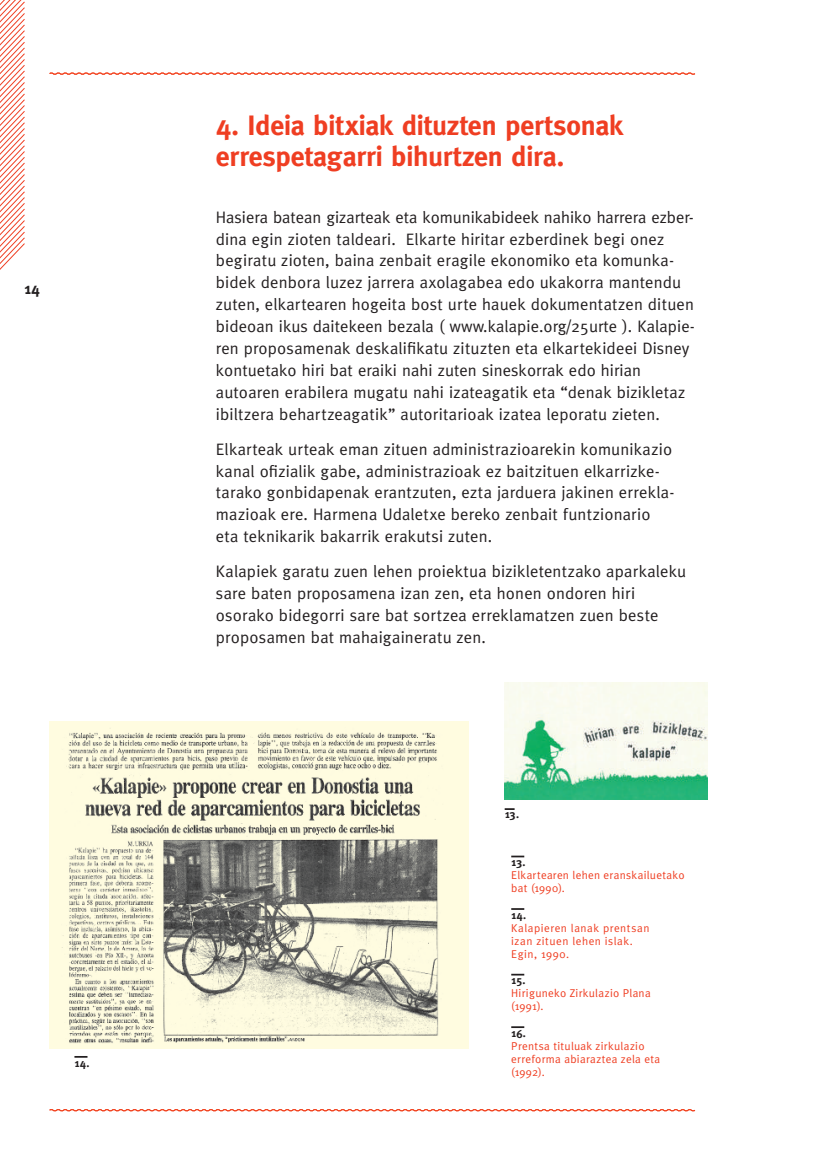
<style>
.page{position:relative;width:819px;height:1166px;background:#fff}
.page>*{position:absolute;margin:0;border:0;box-sizing:border-box;transform-origin:0 0}
.t1{font:700 28px/30.6px "Meta";letter-spacing:-.01em;color:#ef3e22}
.t2{font:16.62px/21.9px "Meta";letter-spacing:.01em;color:#231f20}
.t3{font:700 15.75px "Meta";color:#231f20}
.t4{font:11.38px/13.1px "Meta";letter-spacing:.03em;color:#ef3e22}
.t5{font:11.38px/13.1px "Meta";letter-spacing:.05em;color:#ef3e22}
.t6{font:700 11.38px "Meta";letter-spacing:-.005em;color:#231f20}
</style>
<div class="page">
<svg style="left:0;top:0;width:25px;height:270px"></svg>
<div style="left:50px;top:721px;width:419px;height:328px;background:#fffce0"></div>
<img style="left:62px;top:732px;width:377px;height:311px">
<img style="left:504px;top:682px;width:203px;height:118px">
<svg style="left:74px;top:1056px;width:13px;height:2px"></svg>
<svg style="left:504px;top:808px;width:10px;height:2px"></svg>
<svg style="left:49px;top:1109px;width:646px;height:2px"></svg>
<svg style="left:49px;top:72px;width:646px;height:3px"></svg>
<svg style="left:511px;top:974px;width:13px;height:1px"></svg>
<svg style="left:511px;top:1026px;width:13px;height:2px"></svg>
<svg style="left:511px;top:855px;width:13px;height:2px"></svg>
<svg style="left:511px;top:908px;width:13px;height:2px"></svg>
<p class="t3" style="left:24px;top:279px;width:17px">14</p>
<p class="t6" style="left:74px;top:1057px;width:16px">14.</p>
<h1 class="t1" style="left:216px;top:110px;width:409px">4. Ideia bitxiak dituzten pertsonak errespetagarri bihurtzen dira.</h1>
<p class="t2" style="left:216px;top:206px;width:480px">Hasiera batean gizarteak eta komunikabideek nahiko harrera ezber&shy;dina egin zioten taldeari. Elkarte hiritar ezberdinek begi onez begiratu zioten, baina zenbait eragile ekonomiko eta komunka&shy;bidek denbora luzez jarrera axolagabea edo ukakorra mantendu zuten, elkartearen hogeita bost urte hauek dokumentatzen dituen bideoan ikus daitekeen bezala ( www.kalapie.org/25urte ). Kalapie&shy;ren proposamenak deskalifikatu zituzten eta elkartekideei Disney kontuetako hiri bat eraiki nahi zuten sineskorrak edo hirian autoaren erabilera mugatu nahi izateagatik eta “denak bizikletaz ibiltzera behartzeagatik” autoritarioak izatea leporatu zieten.</p>
<p class="t2" style="left:216px;top:438px;width:460px">Elkarteak urteak eman zituen administrazioarekin komunikazio kanal ofizialik gabe, administrazioak ez baitzituen elkarrizke&shy;tarako gonbidapenak erantzuten, ezta jarduera jakinen errekla&shy;mazioak ere. Harmena Udaletxe bereko zenbait funtzionario eta teknikarik bakarrik erakutsi zuten.</p>
<p class="t2" style="left:216px;top:560px;width:471px">Kalapiek garatu zuen lehen proiektua bizikletentzako aparkaleku sare baten proposamena izan zen, eta honen ondoren hiri osorako bidegorri sare bat sortzea erreklamatzen zuen beste proposamen bat mahaigaineratu zen.</p>
<p class="t6" style="left:504px;top:807px;width:16px">13.</p>
<p class="t6" style="left:511px;top:855px;width:16px">13.</p>
<p class="t4" style="left:511px;top:868px;width:175px">Elkartearen lehen eranskailuetako bat (1990).</p>
<p class="t6" style="left:511px;top:908px;width:16px">14.</p>
<p class="t5" style="left:511px;top:921px;width:140px">Kalapieren lanak prentsan izan zituen lehen islak.<br>Egin, 1990.</p>
<p class="t6" style="left:511px;top:973px;width:16px">15.</p>
<p class="t4" style="left:511px;top:986px;width:141px">Hiriguneko Zirkulazio Plana (1991).</p>
<p class="t6" style="left:511px;top:1026px;width:16px">16.</p>
<p class="t4" style="left:511px;top:1039px;width:150px">Prentsa tituluak zirkulazio erreforma abiaraztea zela eta (1992).</p>
</div>
